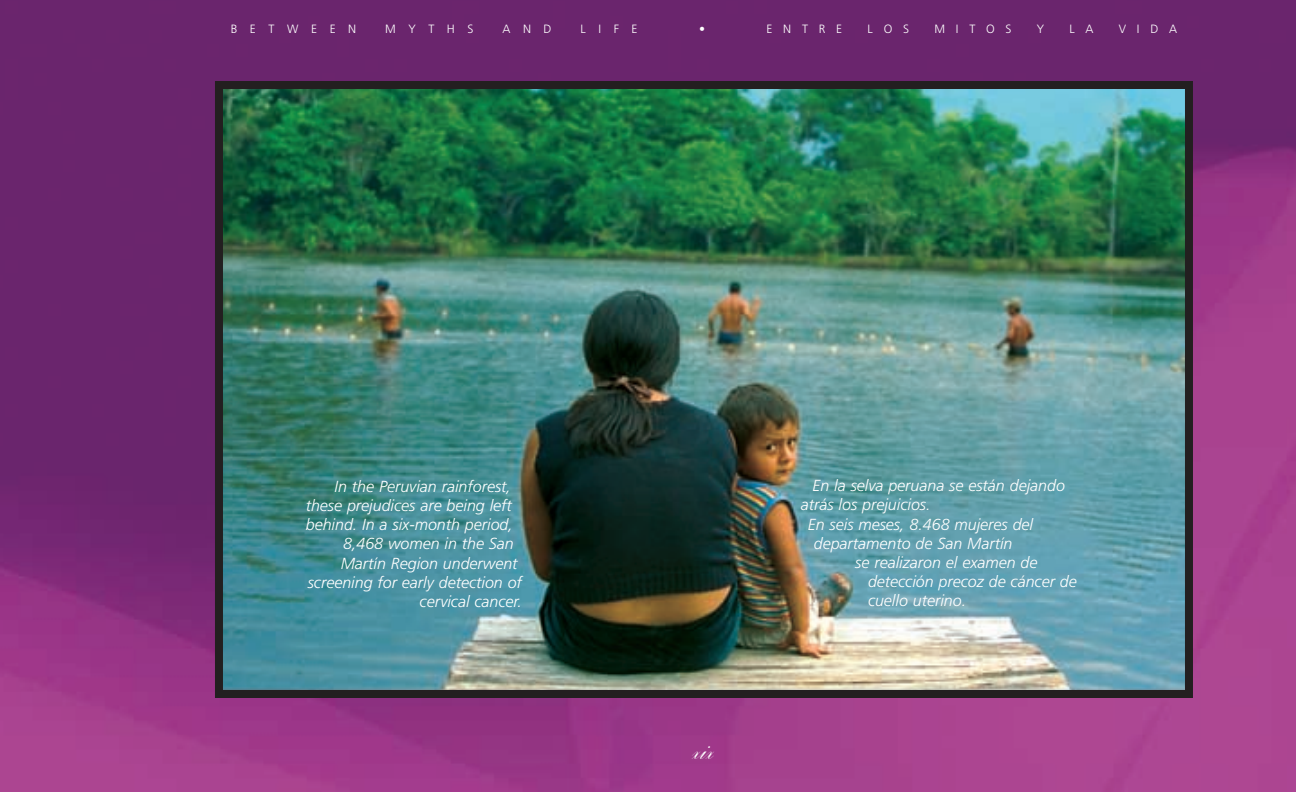
<style>
.page{position:relative;width:1296px;height:792px;background:#fff}
.page>*{position:absolute;margin:0;border:0;box-sizing:border-box;transform-origin:0 0}
.t1{font:28px "Bank Scr D";color:#fff}
.t2{font:italic 300 16px "Frutiger";color:#fff}
.t3{font:300 12px "Frutiger";letter-spacing:1.05em;color:#fff}
</style>
<div class="page">
<img style="left:0;top:0;width:1296px;height:792px">
<img style="left:224px;top:90px;width:960px;height:599px">
<div style="left:215px;top:81px;width:978px;height:617px;border:8px solid #231f20"></div>
<p class="t3" style="left:231px;top:24px;width:127px">BETWEEN</p>
<p class="t3" style="left:385px;top:24px;width:90px">MYTHS</p>
<p class="t3" style="left:502px;top:24px;width:51px">AND</p>
<p class="t3" style="left:580px;top:24px;width:59px">LIFE</p>
<p class="t3" style="left:699px;top:24px;width:7px">•</p>
<p class="t3" style="left:766px;top:24px;width:77px">ENTRE</p>
<p class="t3" style="left:868px;top:24px;width:43px">LOS</p>
<p class="t3" style="left:934px;top:24px;width:79px">MITOS</p>
<p class="t3" style="left:1037px;top:24px;width:9px">Y</p>
<p class="t3" style="left:1069px;top:24px;width:26px">L A</p>
<p class="t3" style="left:1119px;top:24px;width:60px">VIDA</p>
<p class="t2" style="left:335px;top:480px;width:178px">In the Peruvian rainforest,</p>
<p class="t2" style="left:306px;top:499px;width:208px">these prejudices are being left</p>
<p class="t2" style="left:306px;top:518px;width:209px">behind. In a six-month period,</p>
<p class="t2" style="left:343px;top:537px;width:172px">8,468 women in the San</p>
<p class="t2" style="left:341px;top:557px;width:178px">Martín Region underwent</p>
<p class="t2" style="left:308px;top:576px;width:216px">screening for early detection of</p>
<p class="t2" style="left:420px;top:595px;width:104px">cervical cancer.</p>
<h1 class="t1" style="left:692px;top:733px;width:23px">xix</h1>
<p class="t2" style="left:812px;top:479px;width:254px">En la selva peruana se están dejando</p>
<p class="t2" style="left:801px;top:498px;width:131px">atrás los prejuicios.</p>
<p class="t2" style="left:808px;top:518px;width:227px">En seis meses, 8.468 mujeres del</p>
<p class="t2" style="left:814px;top:537px;width:200px">departamento de San Martín</p>
<p class="t2" style="left:855px;top:556px;width:184px">se realizaron el examen de</p>
<p class="t2" style="left:868px;top:575px;width:210px">detección precoz de cáncer de</p>
<p class="t2" style="left:868px;top:594px;width:100px">cuello uterino.</p>
</div>
